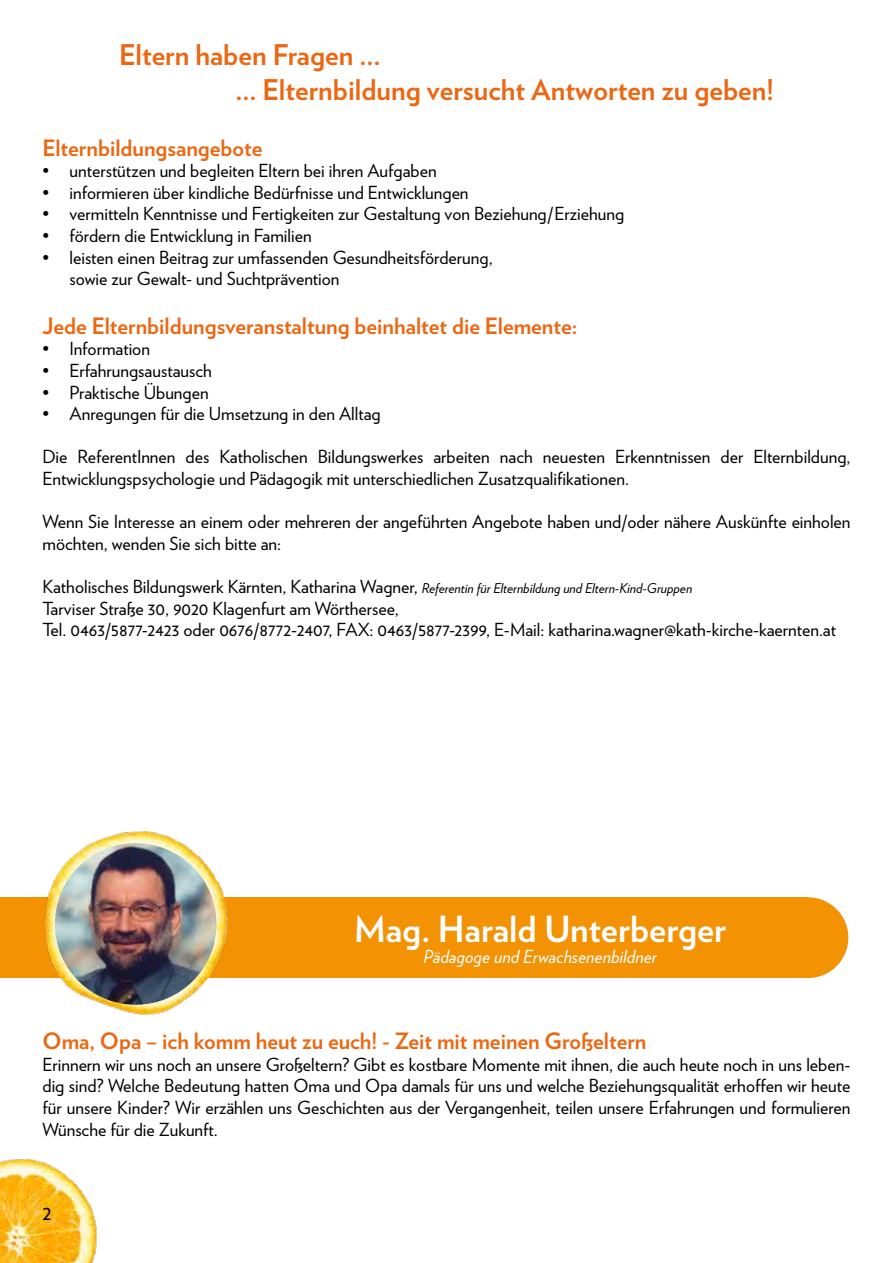
<style>
.page{position:relative;width:893px;height:1263px;background:#fff}
.page>*{position:absolute;margin:0;border:0;box-sizing:border-box;transform-origin:0 0}
.t1{font:700 36px "Verlag";color:#fff}
.t2{font:700 28.5px/34.2px "Verlag";color:#ec6712}
.t3{font:700 22.5px "Verlag";color:#ec6712}
.t4{font:21px "Verlag";color:#000}
.t5{font:18px/21.6px "Verlag";color:#000}
.t6{font:italic 18px "Verlag";color:#fff}
.s1{font-style:italic;font-size:13.5px}
</style>
<div class="page">
<img style="left:0;top:1159px;width:98px;height:104px">
<div style="left:0;top:897px;width:808px;height:81px;background:#f39203"></div>
<img style="left:45px;top:831px;width:183px;height:184px">
<img style="left:55px;top:843px;width:161px;height:162px;border-radius:81px">
<div style="left:767px;top:897px;width:81px;height:81px;background:#f39203;border-radius:50%"></div>
<h2 class="t2" style="left:235px;top:36px;width:540px;text-indent:-116px">Eltern haben Fragen ...<br>... Elternbildung versucht Antworten zu geben!</h2>
<p class="t3" style="left:43px;top:130px;width:222px">Elternbildungsangebote</p>
<p class="t5" style="left:43px;top:159px;width:396px">• unterstützen und begleiten Eltern bei ihren Aufgaben</p>
<p class="t5" style="left:43px;top:181px;width:428px">• informieren über kindliche Bedürfnisse und Entwicklungen</p>
<p class="t5" style="left:43px;top:202px;width:583px">• vermitteln Kenntnisse und Fertigkeiten zur Gestaltung von Beziehung/Erziehung</p>
<p class="t5" style="left:43px;top:224px;width:271px">• fördern die Entwicklung in Familien</p>
<p class="t5" style="left:70px;top:245px;width:425px;text-indent:-27px">• leisten einen Beitrag zur umfassenden Gesundheitsförderung, sowie zur Gewalt- und Suchtprävention</p>
<p class="t3" style="left:43px;top:308px;width:536px">Jede Elternbildungsveranstaltung beinhaltet die Elemente:</p>
<p class="t5" style="left:43px;top:337px;width:109px">• Information</p>
<p class="t5" style="left:43px;top:359px;width:171px">• Erfahrungsaustausch</p>
<p class="t5" style="left:43px;top:380px;width:168px">• Praktische Übungen</p>
<p class="t5" style="left:43px;top:402px;width:340px">• Anregungen für die Umsetzung in den Alltag</p>
<p class="t5" style="left:43px;top:445px;width:809px">Die ReferentInnen des Katholischen Bildungswerkes arbeiten nach neuesten Erkenntnissen der Elternbildung,<br>Entwicklungspsychologie und Pädagogik mit unterschiedlichen Zusatzqualifikationen.</p>
<p class="t5" style="left:43px;top:510px;width:809px">Wenn Sie Interesse an einem oder mehreren der angeführten Angebote haben und/oder nähere Auskünfte einholen möchten, wenden Sie sich bitte an:</p>
<p class="t5" style="left:43px;top:575px;width:795px">Katholisches Bildungswerk Kärnten, Katharina Wagner, <span class="s1">Referentin für Elternbildung und Eltern-Kind-Gruppen<br></span>Tarviser Straße 30, 9020 Klagenfurt am Wörthersee,<br>Tel. 0463/5877-2423 oder 0676/8772-2407, FAX: 0463/5877-2399, E-Mail: katharina.wagner@kath-kirche-kaernten.at</p>
<h1 class="t1" style="left:354px;top:900px;width:374px">Mag. Harald Unterberger</h1>
<p class="t6" style="left:424px;top:943px;width:235px">Pädagoge und Erwachsenenbildner</p>
<p class="t3" style="left:43px;top:1023px;width:605px">Oma, Opa – ich komm heut zu euch! - Zeit mit meinen Großeltern</p>
<p class="t5" style="left:43px;top:1053px;width:809px;text-align:justify">Erinnern wir uns noch an unsere Großeltern? Gibt es kostbare Momente mit ihnen, die auch heute noch in uns leben&shy;dig sind? Welche Bedeutung hatten Oma und Opa damals für uns und welche Beziehungsqualität erhoffen wir heute für unsere Kinder? Wir erzählen uns Geschichten aus der Vergangenheit, teilen unsere Erfahrungen und formulieren Wünsche für die Zukunft.</p>
<p class="t4" style="left:43px;top:1197px;width:11px">2</p>
</div>
